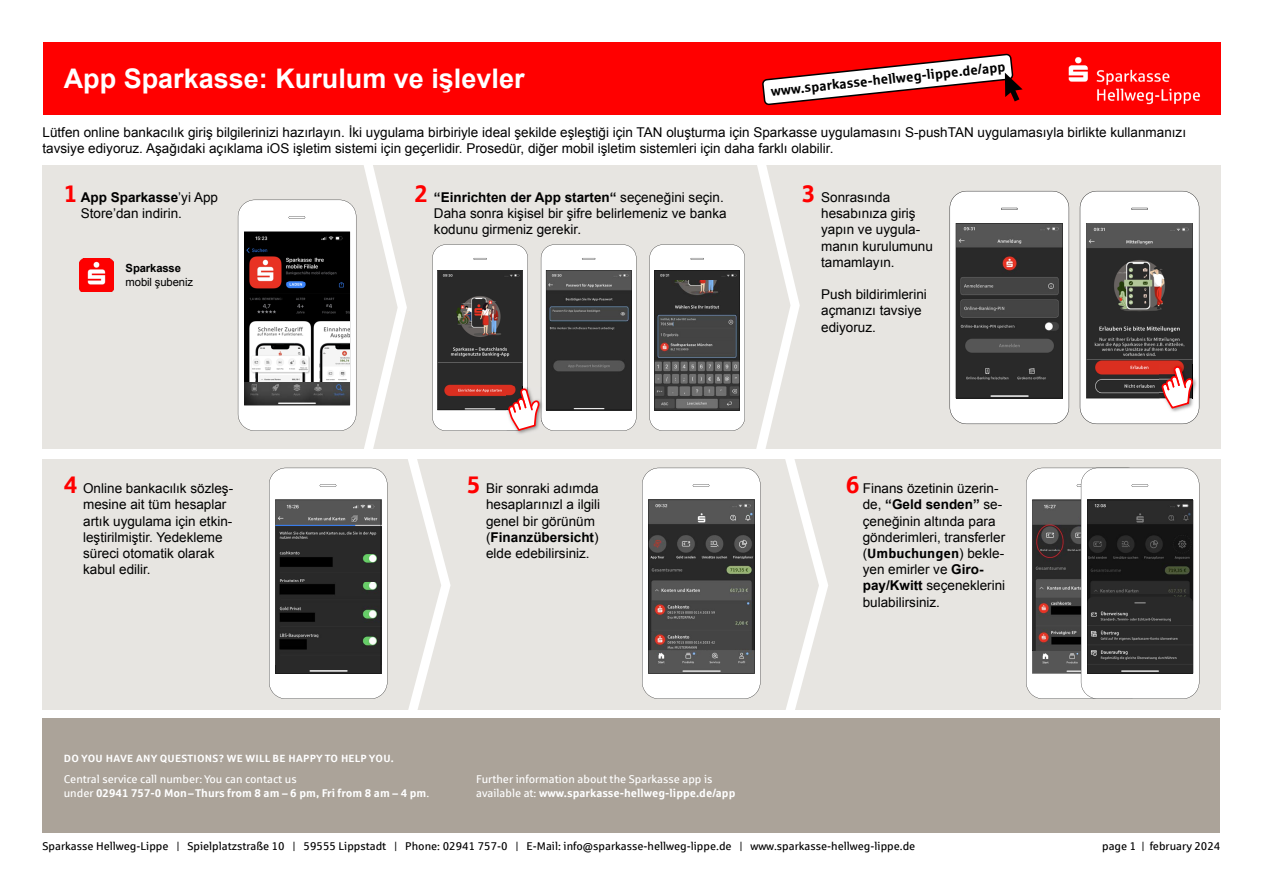
<style>
.page{position:relative;width:1263px;height:893px;background:#fff}
.page>*{position:absolute;margin:0;border:0;box-sizing:border-box;transform-origin:0 0}
.t1{font:700 27px "Arial";color:#fff}
.t2{font:13.5px/16.2px "Arial";color:#000}
.t3{font:700 13.5px "Sparkasse Rg";color:#000}
.t4{font:11.25px/13.5px "Sparkasse Rg";color:#fff}
.t5{font:11.25px "Sparkasse Rg";color:#000}
.t6{font:11.25px "Arial";letter-spacing:-.01em;color:#000}
.t7{font:700 11.25px "Arial";letter-spacing:-.01em;color:#000}
.t8{font:700 10.5px "Sparkasse Rg";letter-spacing:.025em;color:#fff}
.s1{font-family:"Sparkasse Rg";font-weight:700;font-size:24px;color:#f00}
.s2{font-weight:700}
.s3{font-family:"Arial";font-weight:400}
</style>
<div class="page">
<div style="left:43px;top:166px;width:1178px;height:544px;background:#e7e5e1"></div>
<div style="left:43px;top:43px;width:1177px;height:72px;background:#f00"></div>
<img style="left:79px;top:258px;width:35px;height:34px">
<div style="left:28px;top:449px;width:1225px;height:9px;background:#fff"></div>
<svg style="left:238px;top:165px;width:398px;height:545px"></svg>
<svg style="left:950px;top:191px;width:119px;height:233px;background:#787777"></svg>
<svg style="left:1080px;top:191px;width:119px;height:233px;background:#867c7a"></svg>
<svg style="left:642px;top:165px;width:186px;height:545px"></svg>
<svg style="left:1026px;top:468px;width:173px;height:231px;background:#727171"></svg>
<div style="left:43px;top:718px;width:1177px;height:115px;background:#aba399"></div>
<svg style="left:762px;top:54px;width:261px;height:51px"></svg>
<img style="left:1068px;top:57px;width:133px;height:48px">
<h1 class="t1" style="left:64px;top:61px;width:462px">App Sparkasse: Kurulum ve işlevler</h1>
<p class="t3" style="left:770px;top:83px;width:237px;rotate:-6deg">www.sparkasse-hellweg-lippe.de/app</p>
<p class="t2" style="left:43px;top:124px;width:1145px">Lütfen online bankacılık giriş bilgilerinizi hazırlayın. İki uygulama birbiriyle ideal şekilde eşleştiği için TAN oluşturma için Sparkasse uygulamasını S-pushTAN uygulamasıyla birlikte kullanmanızı tavsiye ediyoruz. Aşağıdaki açıklama iOS işletim sistemi için geçerlidir. Prosedür, diğer mobil işletim sistemleri için daha farklı olabilir.</p>
<p class="t2" style="left:81px;top:189px;width:139px;text-indent:-17px"><span class="s1">1</span> <span class="s2">App Sparkasse</span>’yi App<br>Store’dan indirin.</p>
<p class="t7" style="left:126px;top:261px;width:57px">Sparkasse</p>
<p class="t6" style="left:126px;top:274px;width:69px">mobil şubeniz</p>
<p class="t2" style="left:83px;top:480px;width:152px;text-indent:-19px"><span class="s1">4</span> Online bankacılık sözleş&shy;mesine ait tüm hesaplar artık uygulama için etkin&shy;leştirilmiştir. Yedekleme süreci otomatik olarak kabul edilir.</p>
<p class="t2" style="left:434px;top:189px;width:294px;text-indent:-19px"><span class="s1">2</span> <span class="s2">“Einrichten der App starten“</span> seçeneğini seçin.<br>Daha sonra kişisel bir şifre belirlemeniz ve banka kodunu girmeniz gerekir.</p>
<p class="t2" style="left:821px;top:189px;width:113px;text-indent:-19px"><span class="s1">3</span> Sonrasında hesabınıza giriş yapın ve uygula&shy;manın kurulumunu tamamlayın.</p>
<p class="t2" style="left:821px;top:286px;width:107px">Push bildirimlerini açmanızı tavsiye ediyoruz.</p>
<p class="t2" style="left:486px;top:480px;width:116px;text-indent:-19px"><span class="s1">5</span> Bir sonraki adımda hesaplarınızl a ilgili genel bir görünüm (<span class="s2">Finanz übersicht</span>) elde edebilirsiniz.</p>
<p class="t2" style="left:863px;top:480px;width:144px;text-indent:-17px"><span class="s1">6</span> Finans özetinin üzerin&shy;de, <span class="s2">“Geld senden”</span> se&shy;çeneğinin altında para gönderimleri, transferler</p>
<p class="t3" style="left:863px;top:545px;width:143px"><span class="s3">(</span>Umbuchungen<span class="s3">) bekle-</span></p>
<p class="t2" style="left:863px;top:561px;width:144px">yen emirler ve <span class="s2">Giro&shy;pay/Kwitt</span> seçeneklerini bulabilirsiniz.</p>
<p class="t8" style="left:64px;top:752px;width:331px">DO YOU HAVE ANY QUESTIONS? WE WILL BE HAPPY TO HELP YOU.</p>
<p class="t4" style="left:64px;top:772px;width:367px">Central service call number: You can contact us<br>under <span class="s2">02941 757-0 Mon – Thurs from 8 am – 6 pm, Fri from 8 am – 4 pm</span>.</p>
<p class="t4" style="left:476px;top:772px;width:261px">Further information about the Sparkasse app is available at: <span class="s2">www.sparkasse-hellweg-lippe.de/app</span></p>
<p class="t5" style="left:43px;top:839px;width:874px">Sparkasse Hellweg-Lippe | Spielplatzstraße 10 | 59555 Lippstadt | Phone: 02941 757-0 | E-Mail: info@sparkasse-hellweg-lippe.de | www.sparkasse-hellweg-lippe.de</p>
<p class="t5" style="left:1102px;top:839px;width:120px">page 1 | february 2024</p>
</div>
